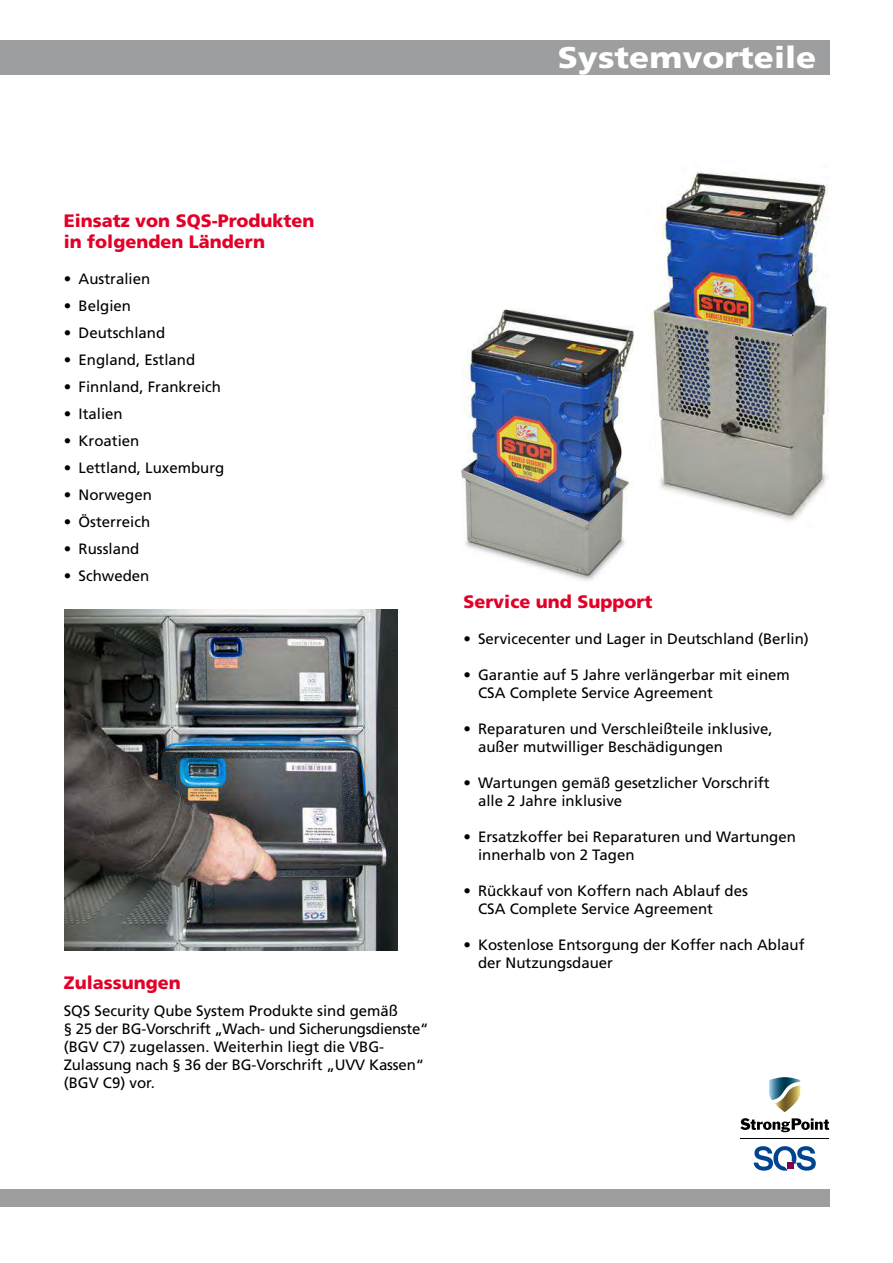
<style>
.page{position:relative;width:893px;height:1263px;background:#fff}
.page>*{position:absolute;margin:0;border:0;box-sizing:border-box;transform-origin:0 0}
.t1{font:900 30px "Frutiger";color:#fff;scale:1.1 1}
.t2{font:900 18px/21px "Frutiger";color:#e30028}
.t3{font:15px/18px "Frutiger";color:#000}
</style>
<div class="page">
<div style="left:0;top:40px;width:829px;height:35px;background:#9d9ea0"></div>
<div style="left:0;top:1189px;width:829px;height:17px;background:#9d9ea0"></div>
<img style="left:65px;top:610px;width:332px;height:340px">
<svg style="left:740px;top:1077px;width:89px;height:55px"></svg>
<svg style="left:754px;top:1146px;width:62px;height:24px"></svg>
<div style="left:787px;top:1162px;width:6px;height:7px;background:#7d0051"></div>
<hr style="left:740px;top:1138px;width:89px;height:1px;background:#000">
<img style="left:461px;top:309px;width:173px;height:272px">
<img style="left:650px;top:172px;width:179px;height:350px">
<h1 class="t1" style="left:558px;top:39px;width:237px">Systemvorteile</h1>
<p class="t2" style="left:64px;top:210px;width:252px">Einsatz von SQS-Produkten in folgenden Ländern</p>
<p class="t3" style="left:64px;top:270px;width:88px">• Australien</p>
<p class="t3" style="left:64px;top:297px;width:69px">• Belgien</p>
<p class="t3" style="left:64px;top:324px;width:103px">• Deutschland</p>
<p class="t3" style="left:64px;top:351px;width:133px">• England, Estland</p>
<p class="t3" style="left:64px;top:378px;width:159px">• Finnland, Frankreich</p>
<p class="t3" style="left:64px;top:405px;width:60px">• Italien</p>
<p class="t3" style="left:64px;top:432px;width:77px">• Kroatien</p>
<p class="t3" style="left:64px;top:459px;width:162px">• Lettland, Luxemburg</p>
<p class="t3" style="left:64px;top:486px;width:90px">• Norwegen</p>
<p class="t3" style="left:64px;top:513px;width:88px">• Österreich</p>
<p class="t3" style="left:64px;top:540px;width:77px">• Russland</p>
<p class="t3" style="left:64px;top:567px;width:87px">• Schweden</p>
<p class="t2" style="left:64px;top:972px;width:119px">Zulassungen</p>
<p class="t3" style="left:64px;top:1002px;width:366px">SQS Security Qube System Produkte sind gemäß<br>§ 25 der BG-Vorschrift „Wach- und Sicherungsdienste“ (BGV C7) zugelassen. Weiterhin liegt die VBG-Zulassung nach § 36 der BG-Vorschrift „UVV Kassen“ (BGV C9) vor.</p>
<p class="t2" style="left:463px;top:591px;width:191px">Service und Support</p>
<p class="t3" style="left:463px;top:630px;width:347px">• Servicecenter und Lager in Deutschland (Berlin)</p>
<p class="t3" style="left:478px;top:666px;width:313px;text-indent:-15px">• Garantie auf 5 Jahre verlängerbar mit einem<br>CSA Complete Service Agreement</p>
<p class="t3" style="left:478px;top:720px;width:296px;text-indent:-15px">• Reparaturen und Verschleißteile inklusive, außer mutwilliger Beschädigungen</p>
<p class="t3" style="left:478px;top:774px;width:293px;text-indent:-15px">• Wartungen gemäß gesetzlicher Vorschrift alle 2 Jahre inklusive</p>
<p class="t3" style="left:478px;top:828px;width:319px;text-indent:-15px">• Ersatzkoffer bei Reparaturen und Wartungen innerhalb von 2 Tagen</p>
<p class="t3" style="left:478px;top:882px;width:271px;text-indent:-15px">• Rückkauf von Koffern nach Ablauf des<br>CSA Complete Service Agreement</p>
<p class="t3" style="left:478px;top:936px;width:328px;text-indent:-15px">• Kostenlose Entsorgung der Koffer nach Ablauf der Nutzungsdauer</p>
</div>
